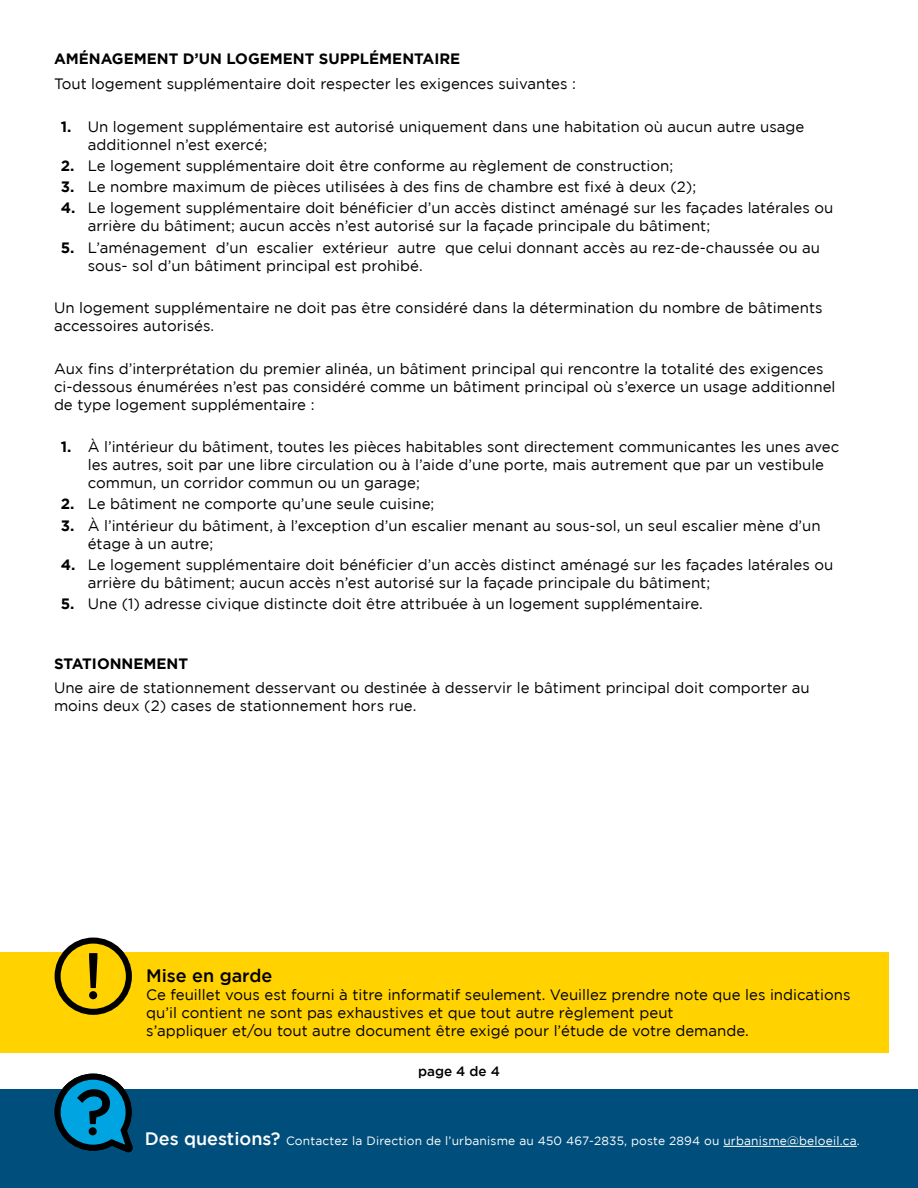
<style>
.page{position:relative;width:918px;height:1188px;background:#fff}
.page>*{position:absolute;margin:0;border:0;box-sizing:border-box;transform-origin:0 0}
.t1{font:500 18px "Gotham";color:#000}
.t2{font:15px/18px "Gotham";color:#000}
.t3{font:700 15px "Gotham";color:#000}
.t4{font:500 13.5px "Gotham";color:#000}
.t5{font:12px "Gotham";letter-spacing:.015em;color:#fff}
.s1{font-weight:700}
.s2{font-weight:500;font-size:18px}
</style>
<div class="page">
<div style="left:0;top:1089px;width:918px;height:99px;background:#004e7c"></div>
<hr style="left:723px;top:1146px;width:134px;height:1px;background:#fff">
<svg style="left:54px;top:1073px;width:79px;height:80px"></svg>
<div style="left:89px;top:1127px;width:8px;height:8px;background:#000;border-radius:50%"></div>
<div style="left:0;top:953px;width:889px;height:100px;background:#ffd200"></div>
<div style="left:58px;top:941px;width:71px;height:71px;background:#ffd200;border-radius:50%"></div>
<div style="left:55px;top:938px;width:77px;height:77px;border:6px solid #000;border-radius:50%"></div>
<svg style="left:89px;top:953px;width:9px;height:36px"></svg>
<div style="left:89px;top:991px;width:8px;height:8px;background:#000;border-radius:50%"></div>
<p class="t3" style="left:54px;top:50px;width:408px">AMÉNAGEMENT D’UN LOGEMENT SUPPLÉMENTAIRE</p>
<p class="t2" style="left:54px;top:75px;width:523px">Tout logement supplémentaire doit respecter les exigences suivantes :</p>
<p class="t2" style="left:88px;top:117px;width:718px;text-indent:-27px"><span class="s1">1.</span> Un logement supplémentaire est autorisé uniquement dans une habitation où aucun autre usage additionnel n’est exercé;</p>
<p class="t2" style="left:61px;top:156px;width:614px"><span class="s1">2.</span> Le logement supplémentaire doit être conforme au règlement de construction;</p>
<p class="t2" style="left:61px;top:178px;width:637px"><span class="s1">3.</span> Le nombre maximum de pièces utilisées à des fins de chambre est fixé à deux (2);</p>
<p class="t2" style="left:88px;top:199px;width:747px;text-indent:-27px"><span class="s1">4.</span> Le logement supplémentaire doit bénéficier d’un accès distinct aménagé sur les façades latérales ou arrière du bâtiment; aucun accès n’est autorisé sur la façade principale du bâtiment;</p>
<p class="t2" style="left:88px;top:238px;width:734px;text-indent:-27px"><span class="s1">5.</span> L’aménagement d’un escalier extérieur autre que celui donnant accès au rez-de-chaussée ou au sous- sol d’un bâtiment principal est prohibé.</p>
<p class="t2" style="left:54px;top:299px;width:770px">Un logement supplémentaire ne doit pas être considéré dans la détermination du nombre de bâtiments accessoires autorisés.</p>
<p class="t2" style="left:54px;top:359px;width:783px">Aux fins d’interprétation du premier alinéa, un bâtiment principal qui rencontre la totalité des exigences ci-dessous énumérées n’est pas considéré comme un bâtiment principal où s’exerce un usage additionnel de type logement supplémentaire :</p>
<p class="t2" style="left:88px;top:438px;width:753px;text-indent:-27px"><span class="s1">1.</span> À l’intérieur du bâtiment, toutes les pièces habitables sont directement communicantes les unes avec les autres, soit par une libre circulation ou à l’aide d’une porte, mais autrement que par un vestibule commun, un corridor commun ou un garage;</p>
<p class="t2" style="left:61px;top:495px;width:375px"><span class="s1">2.</span> Le bâtiment ne comporte qu’une seule cuisine;</p>
<p class="t2" style="left:88px;top:516px;width:735px;text-indent:-27px"><span class="s1">3.</span> À l’intérieur du bâtiment, à l’exception d’un escalier menant au sous-sol, un seul escalier mène d’un étage à un autre;</p>
<p class="t2" style="left:88px;top:555px;width:747px;text-indent:-27px"><span class="s1">4.</span> Le logement supplémentaire doit bénéficier d’un accès distinct aménagé sur les façades latérales ou arrière du bâtiment; aucun accès n’est autorisé sur la façade principale du bâtiment;</p>
<p class="t2" style="left:61px;top:595px;width:644px"><span class="s1">5.</span> Une (1) adresse civique distincte doit être attribuée à un logement supplémentaire.</p>
<p class="t3" style="left:54px;top:655px;width:136px">STATIONNEMENT</p>
<p class="t2" style="left:54px;top:679px;width:757px">Une aire de stationnement desservant ou destinée à desservir le bâtiment principal doit comporter au moins deux (2) cases de stationnement hors rue.</p>
<p class="t1" style="left:146px;top:966px;width:128px">Mise en garde</p>
<p class="t2" style="left:146px;top:986px;width:706px">Ce feuillet vous est fourni à titre informatif seulement. Veuillez prendre note que les indications qu’il contient ne sont pas exhaustives et que tout autre règlement peut<br>s’appliquer et/ou tout autre document être exigé pour l’étude de votre demande.</p>
<p class="t4" style="left:418px;top:1063px;width:83px">page 4 de 4</p>
<p class="t5" style="left:145px;top:1134px;width:717px"><span class="s2">Des questions?</span> Contactez la Direction de l’urbanisme au 450 467-2835, poste 2894 ou urbanisme@beloeil.ca.</p>
</div>
